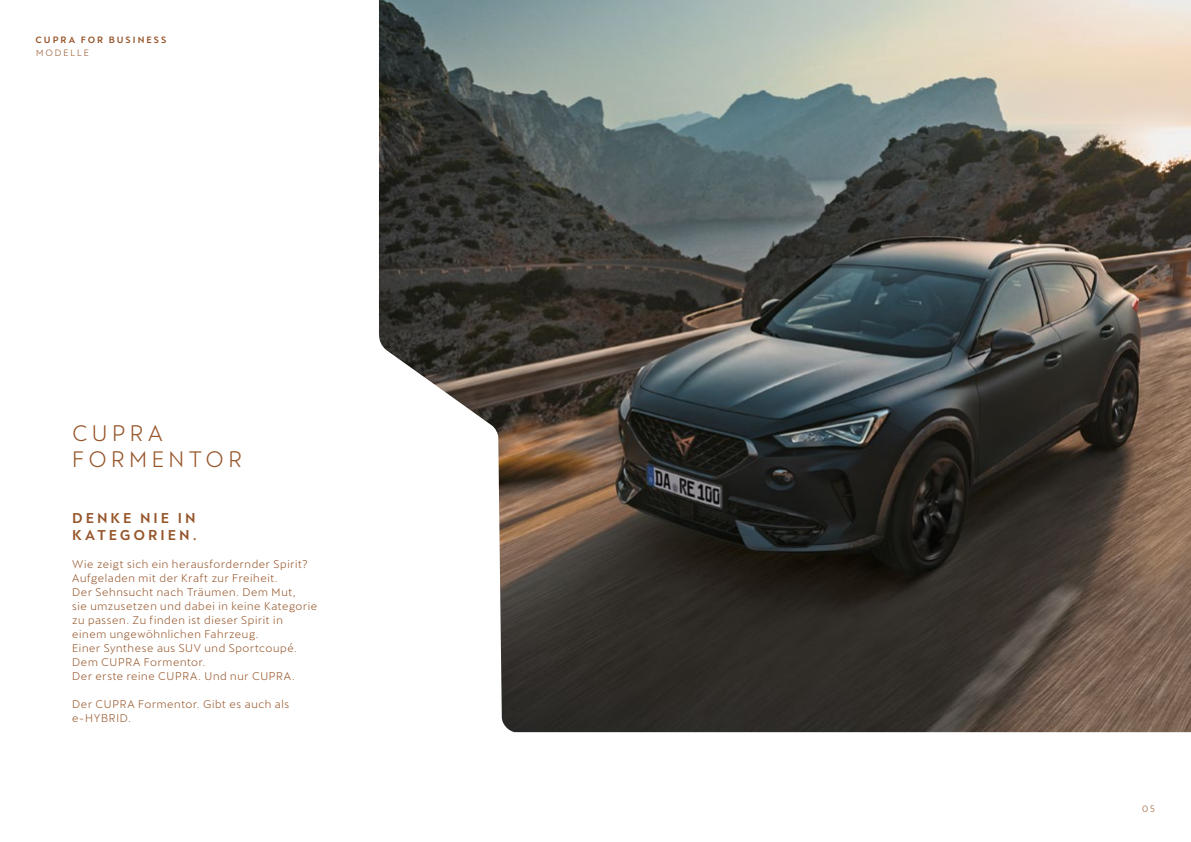
<style>
.page{position:relative;width:1191px;height:842px;background:#fff}
.page>*{position:absolute;margin:0;border:0;box-sizing:border-box;transform-origin:0 0}
.t1{font:22px/26px "Cupra";letter-spacing:.195em;color:#96552a}
.t2{font:500 14px/17px "Cupra";letter-spacing:.21em;color:#96552a}
.t3{font:11px/14px "Cupra";letter-spacing:.055em;color:#96552a}
.t4{font:500 9px "Cupra";letter-spacing:.225em;color:#96552a}
.t5{font:9px "Cupra";letter-spacing:.215em;color:#96552a}
</style>
<div class="page">
<img style="left:379px;top:0;width:812px;height:732px">
<p class="t4" style="left:36px;top:35px;width:132px">CUPRA FOR BUSINESS</p>
<p class="t5" style="left:36px;top:45px;width:54px">MODELLE</p>
<h1 class="t1" style="left:72px;top:416px;width:171px">CUPRA<br>FORMENTOR</h1>
<p class="t2" style="left:72px;top:510px;width:126px">DENKE NIE IN<br>KATEGORIEN.</p>
<p class="t3" style="left:72px;top:555px;width:247px">Wie zeigt sich ein herausfordernder Spirit?<br>Aufgeladen mit der Kraft zur Freiheit.<br>Der Sehnsucht nach Träumen. Dem Mut,<br>sie umzusetzen und dabei in keine Kategorie zu passen. Zu finden ist dieser Spirit in einem ungewöhnlichen Fahrzeug.<br>Einer Synthese aus SUV und Sportcoupé.<br>Dem CUPRA Formentor.<br>Der erste reine CUPRA. Und nur CUPRA.</p>
<p class="t3" style="left:72px;top:695px;width:218px">Der CUPRA Formentor. Gibt es auch als e-HYBRID.</p>
<p class="t5" style="left:1142px;top:801px;width:14px">05</p>
</div>
